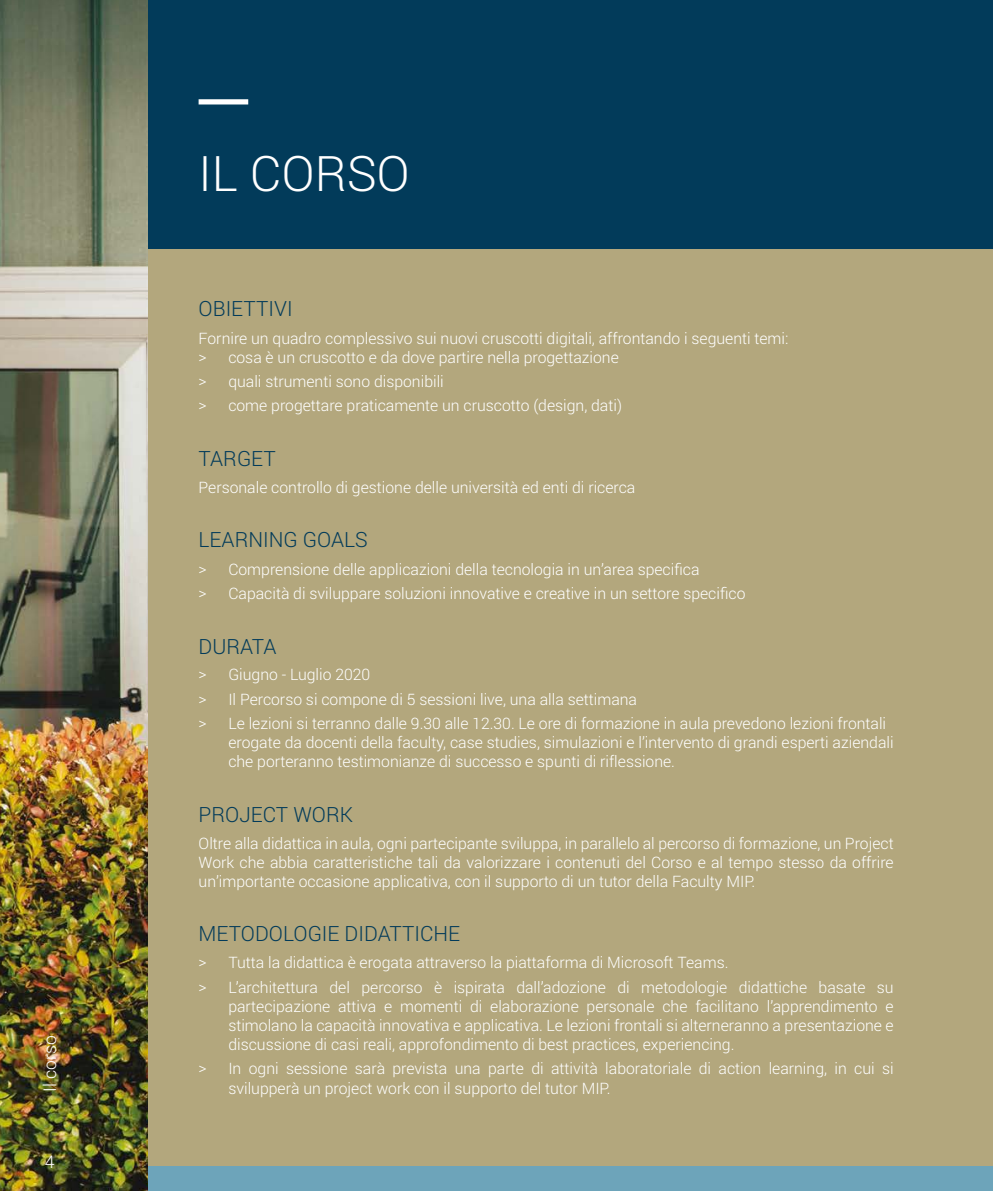
<style>
.page{position:relative;width:993px;height:1191px;background:#fff}
.page>*{position:absolute;margin:0;border:0;box-sizing:border-box;transform-origin:0 0}
.t1{font:300 49px "Roboto";color:#fff}
.t2{font:300 21px "Roboto";color:#023b5a}
.t3{font:300 17.5px "Roboto";color:#fff}
.t4{font:300 15.75px/19.2px "Roboto";color:#fff}
</style>
<div class="page">
<img style="left:0;top:0;width:149px;height:1191px">
<div style="left:149px;top:248px;width:843px;height:943px;background:#b3a77d"></div>
<div style="left:149px;top:0;width:843px;height:248px;background:#023b5a"></div>
<div style="left:198px;top:99px;width:50px;height:5px;background:#fff"></div>
<div style="left:149px;top:1166px;width:843px;height:25px;background:#6da4ba"></div>
<p class="t3" style="left:38px;top:1091px;width:58px;rotate:-90deg">Il corso</p>
<p class="t3" style="left:45px;top:1149px;width:11px">4</p>
<h1 class="t1" style="left:198px;top:139px;width:213px">IL CORSO</h1>
<h2 class="t2" style="left:198px;top:293px;width:96px">OBIETTIVI</h2>
<p class="t4" style="left:198px;top:328px;width:591px">Fornire un quadro complessivo sui nuovi cruscotti digitali, affrontando i seguenti temi: &gt; cosa è un cruscotto e da dove partire nella progettazione</p>
<p class="t4" style="left:198px;top:369px;width:425px;line-height:24.2px">&gt; quali strumenti sono disponibili<br>&gt; come progettare praticamente un cruscotto (design, dati)</p>
<h2 class="t2" style="left:198px;top:444px;width:79px">TARGET</h2>
<p class="t4" style="left:198px;top:477px;width:438px">Personale controllo di gestione delle università ed enti di ricerca</p>
<h2 class="t2" style="left:198px;top:525px;width:171px">LEARNING GOALS</h2>
<p class="t4" style="left:198px;top:557px;width:548px;line-height:24.2px">&gt; Comprensione delle applicazioni della tecnologia in un’area specifica<br>&gt; Capacità di sviluppare soluzioni innovative e creative in un settore specifico</p>
<h2 class="t2" style="left:198px;top:631px;width:79px">DURATA</h2>
<p class="t4" style="left:198px;top:662px;width:689px;line-height:24.2px">&gt; Giugno - Luglio 2020<br>&gt; Il Percorso si compone di 5 sessioni live, una alla settimana<br>&gt; Le lezioni si terranno dalle 9.30 alle 12.30. Le ore di formazione in aula prevedono lezioni frontali</p>
<p class="t4" style="left:228px;top:732px;width:666px">erogate da docenti della faculty, case studies, simulazioni e l’intervento di grandi esperti aziendali che porteranno testimonianze di successo e spunti di riflessione.</p>
<h2 class="t2" style="left:198px;top:799px;width:156px">PROJECT WORK</h2>
<p class="t4" style="left:198px;top:833px;width:696px;text-align:justify">Oltre alla didattica in aula, ogni partecipante sviluppa, in parallelo al percorso di formazione, un Project Work che abbia caratteristiche tali da valorizzare i contenuti del Corso e al tempo stesso da offrire un’importante occasione applicativa, con il supporto di un tutor della Faculty MIP.</p>
<h2 class="t2" style="left:198px;top:919px;width:263px">METODOLOGIE DIDATTICHE</h2>
<p class="t4" style="left:198px;top:950px;width:696px;line-height:24.2px">&gt; Tutta la didattica è erogata attraverso la piattaforma di Microsoft Teams.<br>&gt; L’architettura del percorso è ispirata dall’adozione di metodologie didattiche basate su</p>
<p class="t4" style="left:228px;top:996px;width:666px;text-align:justify">partecipazione attiva e momenti di elaborazione personale che facilitano l’apprendimento e stimolano la capacità innovativa e applicativa. Le lezioni frontali si alterneranno a presentazione e discussione di casi reali, approfondimento di best practices, experiencing.</p>
<p class="t4" style="left:228px;top:1058px;width:666px;text-indent:-30px">&gt; In ogni sessione sarà prevista una parte di attività laboratoriale di action learning, in cui si svilupperà un project work con il supporto del tutor MIP.</p>
</div>
